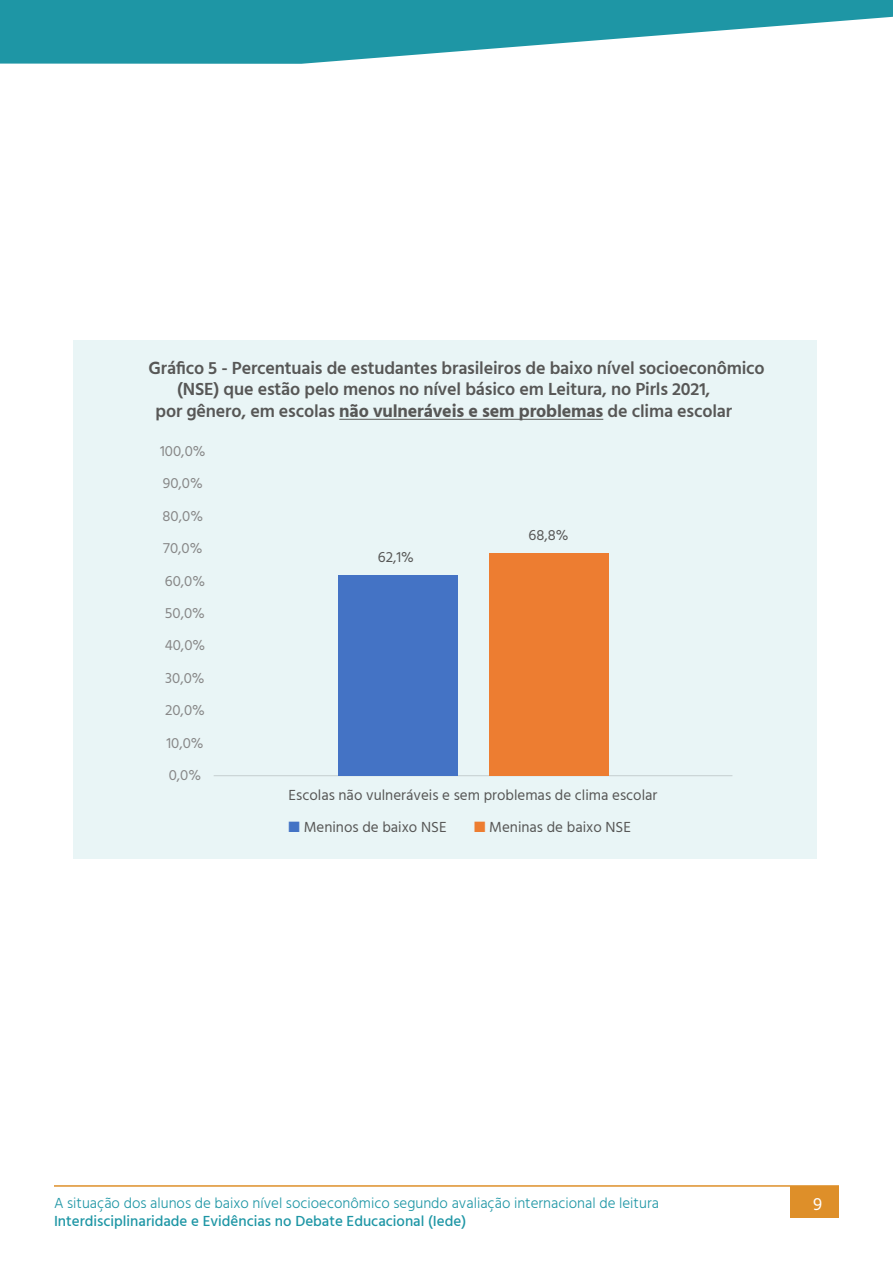
<style>
.page{position:relative;width:893px;height:1263px;background:#fff}
.page>*{position:absolute;margin:0;border:0;box-sizing:border-box;transform-origin:0 0}
.t1{font:600 18px "Hind Madurai";letter-spacing:-.01em;color:#575756}
.t2{font:18px "Hind Madurai";color:#fff}
.t3{font:15px "Hind Madurai";color:#575756}
.t4{font:300 15px "Hind Madurai";color:#1e96a5}
.t5{font:500 15px "Hind Madurai";color:#1e96a5}
.t6{font:15px/32.4px "Hind Madurai";color:#878787;text-align:justify}
.s1{font-weight:700}
.s2{color:#4473c5}
.s3{color:#ed7d31}
</style>
<div class="page">
<hr style="left:54px;top:1185px;width:785px;height:2px;background:#de8f29">
<div style="left:791px;top:1187px;width:48px;height:31px;background:#de8f29"></div>
<svg style="left:1px;top:0;width:892px;height:64px;fill:#1e96a5"></svg>
<svg style="left:0;top:0;width:1px;height:64px"></svg>
<div style="left:73px;top:340px;width:744px;height:518px;background:#e9f5f6"></div>
<div style="left:338px;top:575px;width:119px;height:201px;background:#4473c5"></div>
<div style="left:489px;top:554px;width:119px;height:222px;background:#ed7d31"></div>
<hr style="left:339px;top:419px;width:264px;height:1px;background:#575756">
<p class="t1" style="left:149px;top:356px;width:617px">Gráfico 5 - Percentuais de estudantes brasileiros de baixo nível socioeconômico</p>
<p class="t1" style="left:177px;top:378px;width:535px">(NSE) que estão pelo menos no nível básico em Leitura, no Pirls 2021,</p>
<p class="t1" style="left:155px;top:400px;width:578px">por gênero, em escolas <span class="s1">não vulneráveis e sem problemas</span> de clima escolar</p>
<p class="t6" style="left:160px;top:435px;width:47px;text-align:left">100,0%<br>90,0%<br>80,0%<br>70,0%</p>
<p class="t6" style="left:165px;top:565px;width:42px">60,0% 50,0% 40,0% 30,0% 20,0% 10,0%</p>
<p class="t6" style="left:169px;top:760px;width:34px">0,0%</p>
<p class="t3" style="left:378px;top:548px;width:38px">62,1%</p>
<p class="t3" style="left:528px;top:526px;width:42px">68,8%</p>
<p class="t3" style="left:289px;top:786px;width:370px">Escolas não vulneráveis e sem problemas de clima escolar</p>
<p class="t3" style="left:289px;top:818px;width:159px"><span class="s2">■</span> Meninos de baixo NSE</p>
<p class="t3" style="left:474px;top:818px;width:158px"><span class="s3">■</span> Meninas de baixo NSE</p>
<p class="t4" style="left:54px;top:1194px;width:606px">A situação dos alunos de baixo nível socioeconômico segundo avaliação internacional de leitura</p>
<p class="t2" style="left:813px;top:1193px;width:11px">9</p>
<p class="t5" style="left:54px;top:1212px;width:414px">Interdisciplinaridade e Evidências no Debate Educacional (Iede)</p>
</div>
